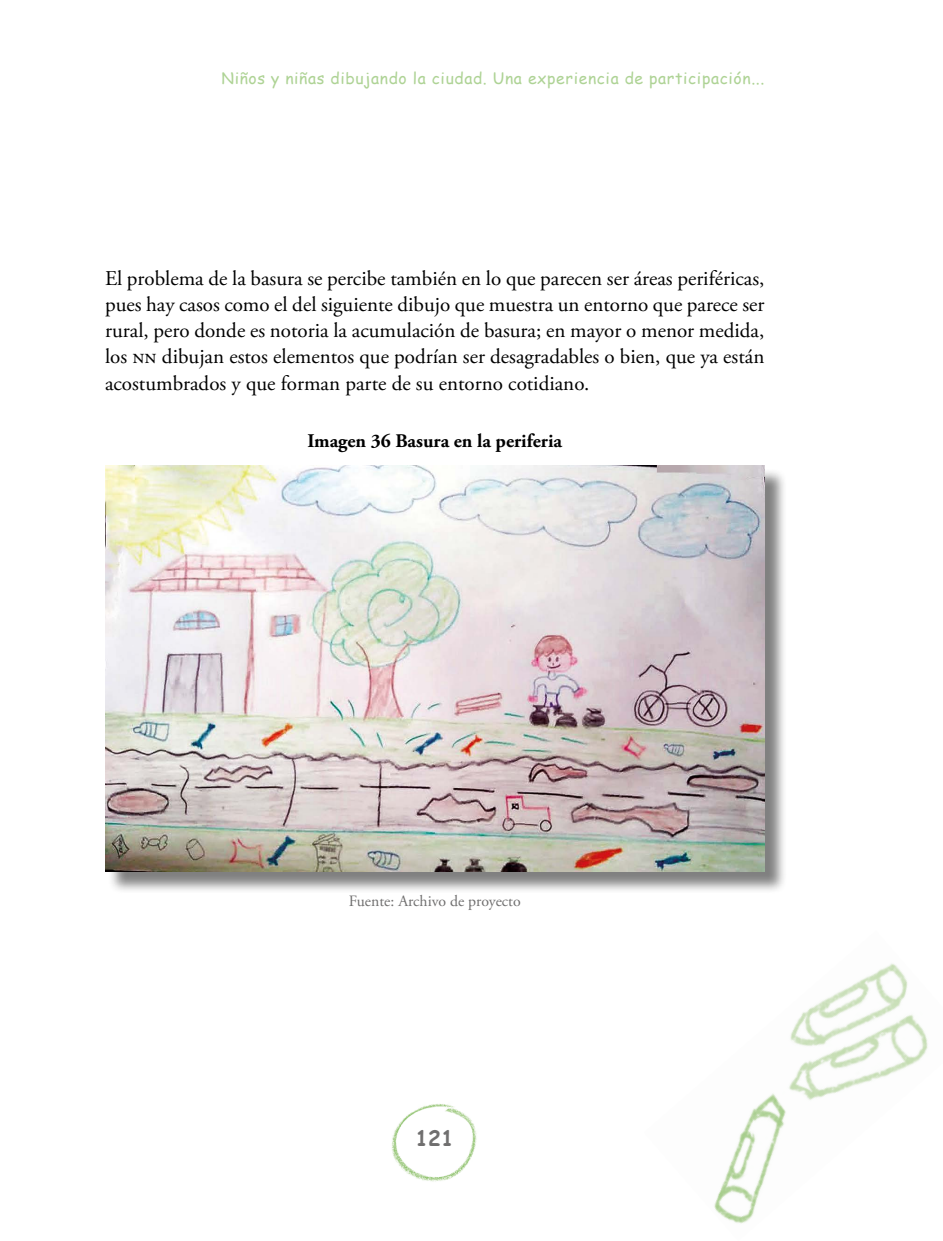
<style>
.page{position:relative;width:943px;height:1241px;background:#fff}
.page>*{position:absolute;margin:0;border:0;box-sizing:border-box;transform-origin:0 0}
.t1{font:21px/26.2px "Adobe Garamond Pro";color:#000;text-align:justify}
.t2{font:700 21px "Comic Sans MS";color:#706f6f}
.t3{font:700 19.25px "Adobe Garamond Pro";color:#000}
.t4{font:15.75px "Comic Sans MS";letter-spacing:.04em;color:#aed395}
.t5{font:15.75px "Adobe Garamond Pro";letter-spacing:-.005em;color:#706f6f}
</style>
<div class="page">
<img style="left:392px;top:1104px;width:85px;height:78px">
<img style="left:714px;top:963px;width:214px;height:261px">
<div style="left:108px;top:468px;width:679px;height:426px;background:#000;opacity:.5"></div>
<img style="left:105px;top:465px;width:659px;height:406px">
<p class="t4" style="left:221px;top:66px;width:544px">Niños y niñas dibujando la ciudad. Una experiencia de participación...</p>
<p class="t1" style="left:105px;top:265px;width:661px">El problema de la basura se percibe también en lo que parecen ser áreas periféricas, pues hay casos como el del siguiente dibujo que muestra un entorno que parece ser rural, pero donde es notoria la acumulación de basura; en mayor o menor medida, los nn dibujan estos elementos que podrían ser desagradables o bien, que ya están acostumbrados y que forman parte de su entorno cotidiano.</p>
<p class="t3" style="left:307px;top:430px;width:256px">Imagen 36 Basura en la periferia</p>
<p class="t5" style="left:349px;top:891px;width:173px">Fuente: Archivo de proyecto</p>
<p class="t2" style="left:415px;top:1122px;width:40px">121</p>
</div>
